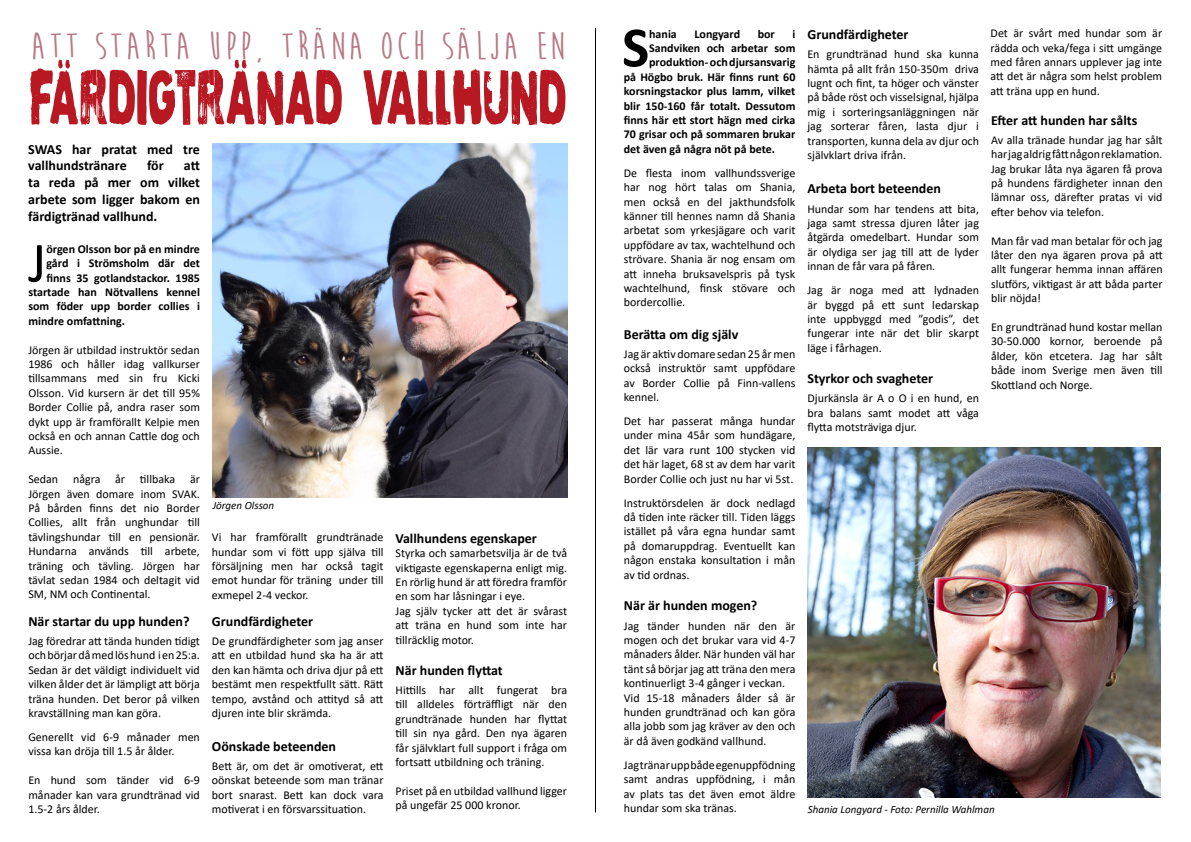
<style>
.page{position:relative;width:1191px;height:842px;background:#fff}
.page>*{position:absolute;margin:0;border:0;box-sizing:border-box;transform-origin:0 0}
.t1{font:81px "DK Nutnik";letter-spacing:.01em;color:#b71822;scale:.67 1}
.t2{font:57.4px "Calibri";color:#000}
.t3{font:700 57.4px "Calibri";color:#000}
.t4{font:700 39.6px "Moon Flower";letter-spacing:.06em;color:#b67985;scale:1.11 1}
.t5{font:700 14px/16.8px "Calibri";color:#000}
.t6{font:12px/14.4px "Calibri";color:#000;text-align:justify}
.t7{font:700 12px "Calibri";color:#000}
.t8{font:italic 11px "Calibri";color:#000}
</style>
<div class="page">
<hr style="left:595px;top:28px;width:1px;height:784px;background:#000">
<img style="left:213px;top:143px;width:354px;height:354px">
<img style="left:808px;top:448px;width:352px;height:349px">
<h3 class="t4" style="left:31px;top:26px;width:483px">ATT STARTA UPP, TRÄNA OCH SÄLJA EN</h3>
<h1 class="t1" style="left:29px;top:53px;width:803px">FÄRDIGTRÄNAD VALLHUND</h1>
<p class="t5" style="left:28px;top:140px;width:173px">SWAS har pratat med tre vallhundstränare</p>
<p class="t5" style="left:147px;top:157px;width:18px">för</p>
<p class="t5" style="left:28px;top:157px;width:173px;text-align:justify;text-indent:156px">att ta reda på mer om vilket arbete som ligger bakom en färdigtränad vallhund.</p>
<h2 class="t2" style="left:28px;top:223px;width:20px">J</h2>
<p class="t7" style="left:46px;top:240px;width:155px">örgen Olsson bor på en mindre</p>
<p class="t7" style="left:46px;top:255px;width:155px">gård i Strömsholm där det</p>
<p class="t7" style="left:46px;top:269px;width:155px">finns 35 gotlandstackor. 1985</p>
<p class="t7" style="left:28px;top:284px;width:173px">startade han Nötvallens kennel</p>
<p class="t7" style="left:28px;top:298px;width:173px">som föder upp border collies i</p>
<p class="t7" style="left:28px;top:312px;width:98px">mindre omfattning.</p>
<p class="t6" style="left:28px;top:342px;width:173px">Jörgen är utbildad instruktör sedan 1986 och håller idag vallkurser tillsammans med sin fru Kicki Olsson. Vid kursern är det till 95% Border Collie på, andra raser som dykt upp är framförallt Kelpie men också en och annan Cattle dog och Aussie.</p>
<p class="t6" style="left:28px;top:472px;width:173px">Sedan några år tillbaka är Jörgen även domare inom SVAK.<br>På bården finns det nio Border Collies, allt från unghundar till tävlingshundar till en pensionär.<br>Hundarna används till arbete, träning och tävling. Jörgen har tävlat sedan 1984 och deltagit vid SM, NM och Continental.</p>
<p class="t5" style="left:28px;top:612px;width:163px">När startar du upp hunden?</p>
<p class="t6" style="left:28px;top:633px;width:173px">Jag föredrar att tända hunden tidigt och börjar då med lös hund i en 25:a.<br>Sedan är det väldigt individuelt vid vilken ålder det är lämpligt att börja träna hunden. Det beror på vilken kravställning man kan göra.</p>
<p class="t6" style="left:28px;top:729px;width:173px">Generellt vid 6-9 månader men vissa kan dröja till 1.5 år ålder.</p>
<p class="t6" style="left:28px;top:773px;width:173px">En hund som tänder vid 6-9 månader kan vara grundtränad vid 1.5-2 års ålder.</p>
<p class="t8" style="left:213px;top:497px;width:63px">Jörgen Olsson</p>
<p class="t6" style="left:212px;top:530px;width:173px">Vi har framförallt grundtränade hundar som vi fött upp själva till försäljning men har också tagit emot hundar för träning under till exmepel 2-4 veckor.</p>
<p class="t5" style="left:212px;top:612px;width:103px">Grundfärdigheter</p>
<p class="t6" style="left:212px;top:633px;width:173px">De grundfärdigheter som jag anser att en utbildad hund ska ha är att den kan hämta och driva djur på ett bestämt men respektfullt sätt. Rätt tempo, avstånd och attityd så att djuren inte blir skrämda.</p>
<p class="t5" style="left:212px;top:737px;width:126px">Oönskade beteenden</p>
<p class="t6" style="left:212px;top:758px;width:173px">Bett är, om det är omotiverat, ett oönskat beteende som man tränar bort snarast. Bett kan dock vara motiverat i en försvarssituation.</p>
<p class="t5" style="left:395px;top:529px;width:143px">Vallhundens egenskaper</p>
<p class="t6" style="left:395px;top:546px;width:173px;text-align:left">Styrka och samarbetsvilja är de två viktigaste egenskaperna enligt mig.<br>En rörlig hund är att föredra framför en som har låsningar i eye.<br>Jag själv tycker att det är svårast att träna en hund som inte har tillräcklig motor.</p>
<p class="t5" style="left:395px;top:661px;width:109px">När hunden flyttat</p>
<p class="t6" style="left:395px;top:682px;width:173px">Hittills har allt fungerat bra till alldeles förträffligt när den grundtränade hunden har flyttat till sin nya gård. Den nya ägaren får självklart full support i fråga om fortsatt utbildning och träning.</p>
<p class="t6" style="left:395px;top:783px;width:173px">Priset på en utbildad vallhund ligger på ungefär 25 000 kronor.</p>
<h2 class="t3" style="left:622px;top:7px;width:29px">S</h2>
<p class="t7" style="left:649px;top:25px;width:29px">hania</p>
<p class="t7" style="left:694px;top:25px;width:47px">Longyard</p>
<p class="t7" style="left:757px;top:25px;width:19px">bor</p>
<p class="t7" style="left:792px;top:25px;width:4px">i</p>
<p class="t7" style="left:649px;top:39px;width:148px">Sandviken och arbetar som</p>
<p class="t7" style="left:649px;top:54px;width:148px">produktion- och djursansvarig</p>
<p class="t7" style="left:624px;top:68px;width:173px">på Högbo bruk. Här finns runt 60</p>
<p class="t7" style="left:624px;top:83px;width:173px">korsningstackor plus lamm, vilket</p>
<p class="t7" style="left:624px;top:97px;width:173px">blir 150-160 får totalt. Dessutom</p>
<p class="t7" style="left:624px;top:111px;width:173px">finns här ett stort hägn med cirka</p>
<p class="t7" style="left:624px;top:126px;width:173px">70 grisar och på sommaren brukar</p>
<p class="t7" style="left:624px;top:140px;width:153px">det även gå några nöt på bete.</p>
<p class="t6" style="left:624px;top:165px;width:173px">De flesta inom vallhundssverige har nog hört talas om Shania, men också en del jakthundsfolk känner till hennes namn då Shania arbetat som yrkesjägare och varit uppfödare av tax, wachtelhund och strövare. Shania är nog ensam om att inneha bruksavelspris på tysk wachtelhund, finsk stövare och bordercollie.</p>
<p class="t5" style="left:624px;top:325px;width:116px">Berätta om dig själv</p>
<p class="t6" style="left:624px;top:346px;width:173px">Jag är aktiv domare sedan 25 år men också instruktör samt uppfödare av Border Collie på Finn-vallens kennel.</p>
<p class="t6" style="left:624px;top:414px;width:173px">Det har passerat många hundar under mina 45år som hundägare, det lär vara runt 100 stycken vid det här laget, 68 st av dem har varit Border Collie och just nu har vi 5st.</p>
<p class="t6" style="left:624px;top:495px;width:173px">Instruktörsdelen är dock nedlagd då tiden inte räcker till. Tiden läggs istället på våra egna hundar samt på domaruppdrag. Eventuellt kan någon enstaka konsultation i mån av tid ordnas.</p>
<p class="t5" style="left:624px;top:597px;width:135px">När är hunden mogen?</p>
<p class="t6" style="left:624px;top:618px;width:173px;text-align:left">Jag tänder hunden när den är mogen och det brukar vara vid 4-7 månaders ålder. När hunden väl har tänt så börjar jag att träna den mera kontinuerligt 3-4 gånger i veckan.<br>Vid 15-18 månaders ålder så är hunden grundtränad och kan göra alla jobb som jag kräver av den och är då även godkänd vallhund.</p>
<p class="t6" style="left:624px;top:757px;width:173px">Jag tränar upp både egenuppfödning samt andras uppfödning, i mån av plats tas det även emot äldre hundar som ska tränas.</p>
<p class="t5" style="left:807px;top:26px;width:103px">Grundfärdigheter</p>
<p class="t6" style="left:807px;top:47px;width:173px">En grundtränad hund ska kunna hämta på allt från 150-350m driva lugnt och fint, ta höger och vänster på både röst och visselsignal, hjälpa mig i sorteringsanläggningen när jag sorterar fåren, lasta djur i transporten, kunna dela av djur och självklart driva ifrån.</p>
<p class="t5" style="left:807px;top:180px;width:135px">Arbeta bort beteenden</p>
<p class="t6" style="left:807px;top:201px;width:173px">Hundar som har tendens att bita, jaga samt stressa djuren låter jag åtgärda omedelbart. Hundar som är olydiga ser jag till att de lyder innan de får vara på fåren.</p>
<p class="t6" style="left:807px;top:283px;width:173px">Jag är noga med att lydnaden är byggd på ett sunt ledarskap inte uppbyggd med ”godis”, det fungerar inte när det blir skarpt läge i fårhagen.</p>
<p class="t5" style="left:807px;top:370px;width:127px">Styrkor och svagheter</p>
<p class="t6" style="left:807px;top:391px;width:173px">Djurkänsla är A o O i en hund, en bra balans samt modet att våga flytta motsträviga djur.</p>
<p class="t6" style="left:990px;top:26px;width:173px">Det är svårt med hundar som är rädda och veka/fega i sitt umgänge med fåren annars upplever jag inte att det är några som helst problem att träna upp en hund.</p>
<p class="t5" style="left:991px;top:111px;width:148px">Efter att hunden har sålts</p>
<p class="t6" style="left:991px;top:132px;width:173px">Av alla tränade hundar jag har sålt har jag aldrig fått någon reklamation.<br>Jag brukar låta nya ägaren få prova på hundens färdigheter innan den lämnar oss, därefter pratas vi vid efter behov via telefon.</p>
<p class="t6" style="left:991px;top:233px;width:173px">Man får vad man betalar för och jag låter den nya ägaren prova på att allt fungerar hemma innan affären slutförs, viktigast är att båda parter blir nöjda!</p>
<p class="t6" style="left:991px;top:320px;width:173px">En grundtränad hund kostar mellan 30-50.000 kornor, beroende på ålder, kön etcetera. Jag har sålt både inom Sverige men även till Skottland och Norge.</p>
<p class="t8" style="left:808px;top:802px;width:188px">Shania Longyard - Foto: Pernilla Wahlman</p>
</div>
